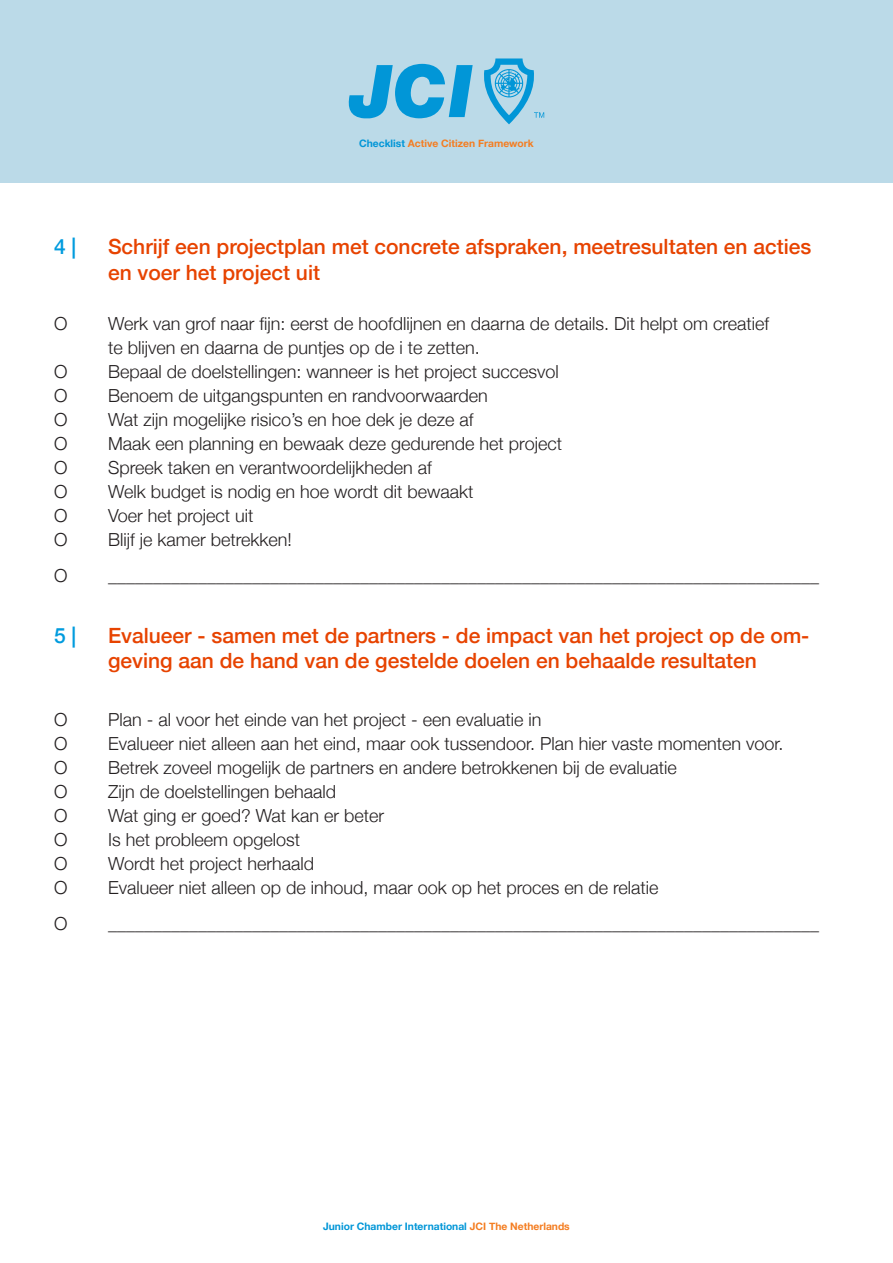
<style>
.page{position:relative;width:893px;height:1263px;background:#fff}
.page>*{position:absolute;margin:0;border:0;box-sizing:border-box;transform-origin:0 0}
.t1{font:500 21px/25.2px "Helvetica Neue";color:#e74300}
.t2{font:500 21px "Helvetica Neue";color:#009bde}
.t3{font:300 18px/24px "Helvetica Neue";color:#231f20}
.t4{font:700 10.35px "Helvetica Neue";color:#0196d7}
.t5{font:700 10.35px "Helvetica Neue";color:#f47d21}
.s1{color:#0196d7}
.s2{color:#f47d21}
</style>
<div class="page">
<div style="left:0;top:0;width:893px;height:183px;background:#bbdae8"></div>
<svg style="left:349px;top:64px;width:124px;height:54px"></svg>
<svg style="left:484px;top:58px;width:60px;height:66px"></svg>
<p class="t5" style="left:359px;top:135px;width:176px"><span class="s1">Checklist</span> Active Citizen Framework</p>
<p class="t2" style="left:54px;top:230px;width:24px">4 |</p>
<p class="t1" style="left:108px;top:233px;width:705px">Schrijf een projectplan met concrete afspraken, meetresultaten en acties en voer het project uit</p>
<p class="t3" style="left:54px;top:310px;width:15px">О</p>
<p class="t3" style="left:108px;top:310px;width:663px">Werk van grof naar fijn: eerst de hoofdlijnen en daarna de details. Dit helpt om creatief te blijven en daarna de puntjes op de i te zetten.</p>
<p class="t3" style="left:54px;top:358px;width:15px">О</p>
<p class="t3" style="left:108px;top:358px;width:452px">Bepaal de doelstellingen: wanneer is het project succesvol</p>
<p class="t3" style="left:54px;top:382px;width:15px">О</p>
<p class="t3" style="left:108px;top:382px;width:381px">Benoem de uitgangspunten en randvoorwaarden</p>
<p class="t3" style="left:54px;top:406px;width:15px">О</p>
<p class="t3" style="left:108px;top:406px;width:367px">Wat zijn mogelijke risico’s en hoe dek je deze af</p>
<p class="t3" style="left:54px;top:430px;width:15px">О</p>
<p class="t3" style="left:108px;top:430px;width:455px">Maak een planning en bewaak deze gedurende het project</p>
<p class="t3" style="left:54px;top:454px;width:15px">О</p>
<p class="t3" style="left:108px;top:454px;width:325px">Spreek taken en verantwoordelijkheden af</p>
<p class="t3" style="left:54px;top:478px;width:15px">О</p>
<p class="t3" style="left:108px;top:478px;width:367px">Welk budget is nodig en hoe wordt dit bewaakt</p>
<p class="t3" style="left:54px;top:502px;width:15px">О</p>
<p class="t3" style="left:108px;top:502px;width:147px">Voer het project uit</p>
<p class="t3" style="left:54px;top:526px;width:15px">О</p>
<p class="t3" style="left:108px;top:526px;width:185px">Blijf je kamer betrekken!</p>
<p class="t3" style="left:54px;top:562px;width:15px">О</p>
<p class="t3" style="left:108px;top:562px;width:712px">_______________________________________________________________________________</p>
<p class="t2" style="left:54px;top:619px;width:24px">5 |</p>
<p class="t1" style="left:108px;top:621px;width:703px">Evalueer - samen met de partners - de impact van het project op de om&shy;geving aan de hand van de gestelde doelen en behaalde resultaten</p>
<p class="t3" style="left:54px;top:706px;width:15px">О</p>
<p class="t3" style="left:108px;top:706px;width:435px">Plan - al voor het einde van het project - een evaluatie in</p>
<p class="t3" style="left:54px;top:730px;width:15px">О</p>
<p class="t3" style="left:108px;top:730px;width:677px">Evalueer niet alleen aan het eind, maar ook tussendoor. Plan hier vaste momenten voor.</p>
<p class="t3" style="left:54px;top:754px;width:15px">О</p>
<p class="t3" style="left:108px;top:754px;width:570px">Betrek zoveel mogelijk de partners en andere betrokkenen bij de evaluatie</p>
<p class="t3" style="left:54px;top:778px;width:15px">О</p>
<p class="t3" style="left:108px;top:778px;width:230px">Zijn de doelstellingen behaald</p>
<p class="t3" style="left:54px;top:802px;width:15px">О</p>
<p class="t3" style="left:108px;top:802px;width:278px">Wat ging er goed? Wat kan er beter</p>
<p class="t3" style="left:54px;top:826px;width:15px">О</p>
<p class="t3" style="left:108px;top:826px;width:194px">Is het probleem opgelost</p>
<p class="t3" style="left:54px;top:850px;width:15px">О</p>
<p class="t3" style="left:108px;top:850px;width:208px">Wordt het project herhaald</p>
<p class="t3" style="left:54px;top:874px;width:15px">О</p>
<p class="t3" style="left:108px;top:874px;width:552px">Evalueer niet alleen op de inhoud, maar ook op het proces en de relatie</p>
<p class="t3" style="left:54px;top:910px;width:15px">О</p>
<p class="t3" style="left:108px;top:910px;width:712px">_______________________________________________________________________________</p>
<p class="t4" style="left:323px;top:1218px;width:248px">Junior Chamber International <span class="s2">JCI The Netherlands</span></p>
</div>
